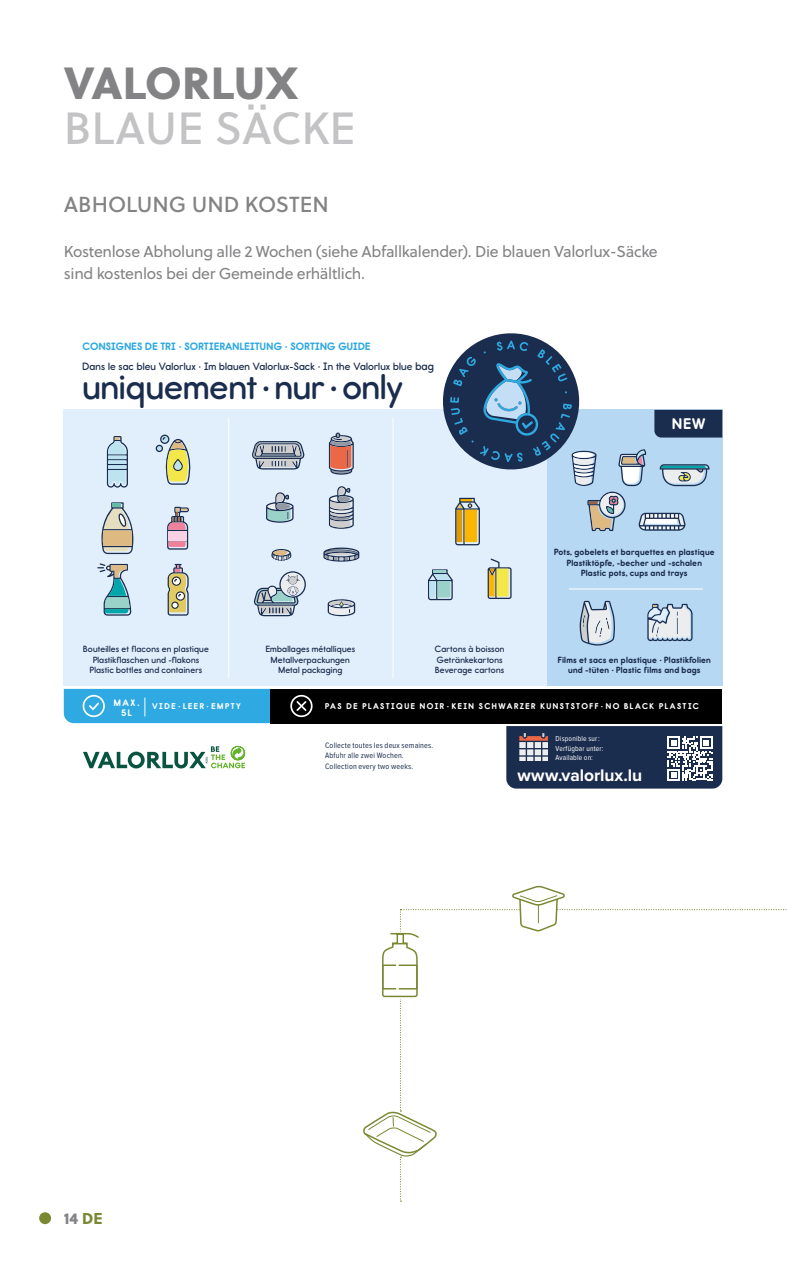
<style>
.page{position:relative;width:787px;height:1263px;background:#fff}
.page>*{position:absolute;margin:0;border:0;box-sizing:border-box;transform-origin:0 0}
.t1{font:45px "Soleil Bk";color:#c3c3c5}
.t2{font:45px "Soleil Xb";color:#838385}
.t3{font:35.85px "Report Sb";color:#1b2d4e}
.t4{font:21.75px "Soleil Bk";color:#838385}
.t5{font:700 17.4px "Proxima Nova";letter-spacing:-.005em;color:#fff}
.t6{font:15.75px/22.5px "Soleil";letter-spacing:-.02em;color:#838385}
.t7{font:15.75px "Soleil Xb";color:#838385}
.t8{font:700 15.6px "Report Rg";color:#fff}
.t9{font:10.65px "Report Sb";letter-spacing:.015em;color:#1b2d4e}
.t10{font:700 10.65px "Report Rg";letter-spacing:.02em;color:#2fa9e1}
.t11{font:700 9.6px "Report Rg";color:#fff}
.t12{font:9px/10.6px "Report Sb";letter-spacing:.02em;color:#1b2d4e;text-align:center}
.t13{font:700 9px/10.6px "Report Rg";letter-spacing:.02em;color:#1b2d4e;text-align:center}
.t14{font:700 8.55px "Report Rg";letter-spacing:.175em;color:#fff}
.t15{font:8.1px/10.5px "Proxima Nova Cond";letter-spacing:.02em;color:#1b2d4e}
.t16{font:7.5px/9.3px "Proxima Nova Cond";letter-spacing:.02em;color:#fff}
.s1{font-size:11.25px}
.s2{color:#7b8832}
</style>
<div class="page">
<div style="left:39px;top:1212px;width:12px;height:12px;background:#7b8832;border-radius:50%"></div>
<div style="left:270px;top:689px;width:452px;height:34px;background:#000"></div>
<div style="left:64px;top:410px;width:658px;height:276px;background:#e1eefb"></div>
<div style="left:547px;top:410px;width:175px;height:276px;background:#b7d8f3"></div>
<svg style="left:97px;top:563px;width:34px;height:53px"></svg>
<svg style="left:156px;top:435px;width:35px;height:50px"></svg>
<svg style="left:174px;top:460px;width:7px;height:10px"></svg>
<svg style="left:101px;top:502px;width:33px;height:52px"></svg>
<svg style="left:167px;top:507px;width:22px;height:43px"></svg>
<div style="left:168px;top:531px;width:19px;height:9px;background:#f9d1e4"></div>
<svg style="left:107px;top:436px;width:21px;height:52px"></svg>
<svg style="left:168px;top:564px;width:21px;height:52px"></svg>
<svg style="left:455px;top:498px;width:25px;height:47px"></svg>
<svg style="left:428px;top:569px;width:25px;height:31px"></svg>
<svg style="left:487px;top:558px;width:24px;height:41px"></svg>
<svg style="left:579px;top:601px;width:36px;height:44px"></svg>
<svg style="left:647px;top:604px;width:45px;height:37px;background:#bac5d2"></svg>
<svg style="left:587px;top:492px;width:38px;height:39px"></svg>
<svg style="left:618px;top:449px;width:28px;height:37px"></svg>
<svg style="left:638px;top:513px;width:47px;height:18px"></svg>
<svg style="left:659px;top:464px;width:50px;height:22px"></svg>
<div style="left:64px;top:689px;width:206px;height:34px;background:#2fa9e1"></div>
<hr style="left:228px;top:418px;width:1px;height:260px;background:#fff">
<hr style="left:392px;top:418px;width:1px;height:260px;background:#fff">
<hr style="left:569px;top:588px;width:133px;height:1px;background:#fff">
<div style="left:654px;top:410px;width:68px;height:27px;background:#1b2d4e"></div>
<svg style="left:290px;top:695px;width:23px;height:22px"></svg>
<svg style="left:433px;top:333px;width:163px;height:153px"></svg>
<svg style="left:83px;top:746px;width:162px;height:22px"></svg>
<svg style="left:506px;top:726px;width:216px;height:63px;background:#3a4864"></svg>
<hr style="left:525px;top:741px;width:2px;height:22px;background:#1b2d4e">
<svg style="left:252px;top:441px;width:52px;height:28px"></svg>
<svg style="left:329px;top:433px;width:25px;height:42px"></svg>
<svg style="left:266px;top:492px;width:27px;height:31px"></svg>
<svg style="left:329px;top:486px;width:25px;height:43px"></svg>
<svg style="left:323px;top:548px;width:36px;height:14px"></svg>
<svg style="left:328px;top:599px;width:27px;height:17px"></svg>
<svg style="left:271px;top:549px;width:20px;height:12px"></svg>
<svg style="left:254px;top:571px;width:52px;height:45px"></svg>
<svg style="left:363px;top:885px;width:424px;height:317px"></svg>
<h1 class="t2" style="left:64px;top:47px;width:236px">VALORLUX</h1>
<h1 class="t1" style="left:64px;top:94px;width:293px">BLAUE SÄCKE</h1>
<h3 class="t4" style="left:64px;top:187px;width:266px">ABHOLUNG UND KOSTEN</h3>
<h3 class="t6" style="left:64px;top:239px;width:595px">Kostenlose Abholung alle 2 Wochen (siehe Abfallkalender). Die blauen Valorlux-Säcke sind kostenlos bei der Gemeinde erhältlich.</h3>
<p class="t10" style="left:83px;top:340px;width:289px">CONSIGNES DE TRI · SORTIERANLEITUNG · SORTING GUIDE</p>
<h2 class="t3" style="left:83px;top:365px;width:322px">uniquement·nur·only</h2>
<p class="t9" style="left:83px;top:360px;width:353px">Dans le sac bleu Valorlux · Im blauen Valorlux-Sack · In the Valorlux blue <span class="s1">bag</span></p>
<p class="t12" style="left:83px;top:643px;width:127px">Bouteilles et flacons en plastique<br>Plastikflaschen und -flakons<br>Plastic bottles and containers</p>
<p class="t12" style="left:266px;top:643px;width:91px">Emballages métalliques<br>Metallverpackungen<br>Metal packaging</p>
<p class="t12" style="left:435px;top:643px;width:71px;text-align:left">Cartons à boisson<br>Getränkekartons<br>Beverage cartons</p>
<h3 class="t8" style="left:672px;top:414px;width:35px">NEW</h3>
<p class="t13" style="left:554px;top:546px;width:162px">Pots, gobelets et barquettes en plastique<br>Plastiktöpfe, -becher und -schalen<br>Plastic pots, cups and trays</p>
<p class="t13" style="left:558px;top:654px;width:154px">Films et sacs en plastique · Plastikfolien und -tüten · Plastic films and bags</p>
<p class="t11" style="left:114px;top:697px;width:27px">MAX.</p>
<p class="t14" style="left:152px;top:701px;width:90px">VIDE· LEER· EMPTY</p>
<p class="t11" style="left:121px;top:707px;width:12px">5L</p>
<p class="t14" style="left:325px;top:701px;width:375px">PAS DE PLASTIQUE NOIR · KEIN SCHWARZER KUNSTSTOFF · NO BLACK PLASTIC</p>
<p class="t15" style="left:325px;top:739px;width:110px">Collecte toutes les deux semaines.<br>Abfuhr alle zwei Wochen.<br>Collection every two weeks.</p>
<p class="t16" style="left:555px;top:734px;width:50px">Disponible sur :<br>Verfügbar unter:<br>Available on:</p>
<h3 class="t5" style="left:517px;top:762px;width:126px">www.valorlux.lu</h3>
<h3 class="t7" style="left:64px;top:1206px;width:40px">14 <span class="s2">DE</span></h3>
</div>
